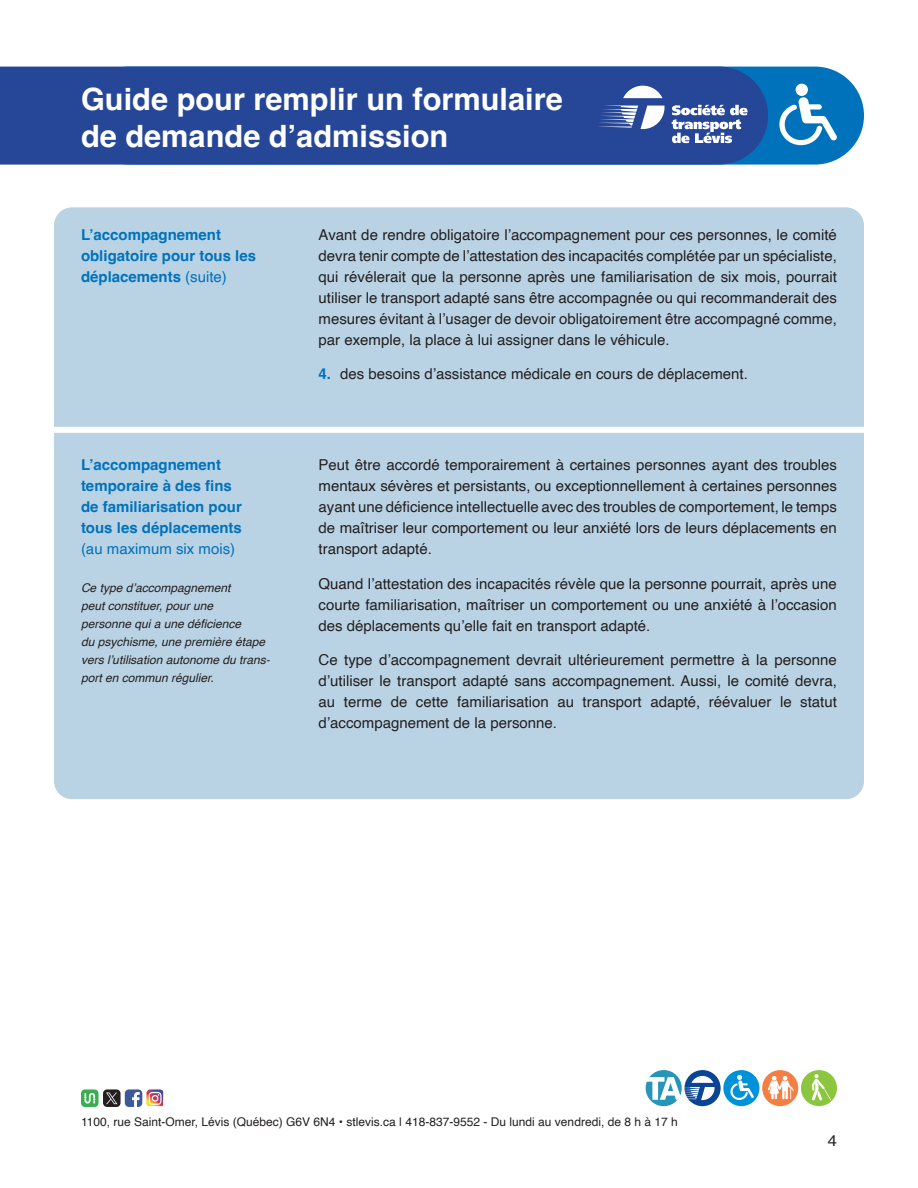
<style>
.page{position:relative;width:918px;height:1188px;background:#fff}
.page>*{position:absolute;margin:0;border:0;box-sizing:border-box;transform-origin:0 0}
.t1{font:700 30.75px/36.9px "Helvetica";color:#fff}
.t2{font:15px/21px "Helvetica";color:#231f20;text-align:justify}
.t3{font:700 15px/21px "Helvetica";color:#0072bc}
.t4{font:15px "Helvetica";color:#0072bc}
.t5{font:15px "N Haas Grotesk TX Pro 55 Rg";color:#231f20}
.t6{font:italic 12px/18px "Helvetica";color:#231f20}
.t7{font:12px "Helvetica";color:#231f20}
.s1{font-weight:400}
.s2{font-weight:700;color:#0072bc}
</style>
<div class="page">
<div style="left:54px;top:207px;width:810px;height:592px;background:#bad3e4;border-radius:18px"></div>
<div style="left:80px;top:67px;width:784px;height:98px;background:#0072bc;border-radius:49px"></div>
<div style="left:0;top:67px;width:768px;height:98px;background:#264698"></div>
<svg style="left:623px;top:86px;width:39px;height:12px"></svg>
<svg style="left:596px;top:106px;width:69px;height:23px;background:#778bbe"></svg>
<svg style="left:672px;top:105px;width:76px;height:38px;background:#7c8fc1"></svg>
<svg style="left:779px;top:84px;width:58px;height:61px"></svg>
<div style="left:23px;top:427px;width:851px;height:6px;background:#fff"></div>
<div style="left:801px;top:1070px;width:36px;height:36px;background:#8bc63e;border-radius:50%"></div>
<svg style="left:812px;top:1074px;width:19px;height:26px"></svg>
<div style="left:762px;top:1070px;width:36px;height:36px;background:#f47f45;border-radius:50%"></div>
<svg style="left:768px;top:1076px;width:25px;height:23px"></svg>
<div style="left:723px;top:1070px;width:36px;height:36px;background:#0092d8;border-radius:50%"></div>
<svg style="left:730px;top:1075px;width:24px;height:25px"></svg>
<div style="left:684px;top:1070px;width:37px;height:36px;background:#094594;border-radius:50%"></div>
<div style="left:646px;top:1070px;width:36px;height:36px;background:#2794ba;border-radius:50%"></div>
<svg style="left:646px;top:1076px;width:69px;height:24px"></svg>
<svg style="left:81px;top:1089px;width:18px;height:18px"></svg>
<div style="left:103px;top:1089px;width:18px;height:18px;background:#231f20;border-radius:4px"></div>
<svg style="left:125px;top:1089px;width:38px;height:18px"></svg>
<svg style="left:106px;top:1093px;width:11px;height:11px"></svg>
<h1 class="t1" style="left:81px;top:84px;width:483px">Guide pour remplir un formulaire de demande d’admission</h1>
<p class="t3" style="left:81px;top:226px;width:177px">L’accompagnement obligatoire pour tous les déplacements <span class="s1">(suite)</span></p>
<p class="t3" style="left:81px;top:456px;width:162px">L’accompagnement temporaire à des fins de familiarisation pour tous les déplacements</p>
<p class="t4" style="left:81px;top:537px;width:156px">(au maximum six mois)</p>
<p class="t6" style="left:81px;top:579px;width:191px">Ce type d’accompagnement<br>peut constituer, pour une<br>personne qui a une déficience<br>du psychisme, une première étape vers l’utilisation autonome du trans&shy;port en commun régulier.</p>
<p class="t2" style="left:319px;top:224px;width:520px">Avant de rendre obligatoire l’accompagnement pour ces personnes, le comité devra tenir compte de l’attestation des incapacités complétée par un spécialiste, qui révélerait que la personne après une familiarisation de six mois, pourrait utiliser le transport adapté sans être accompagnée ou qui recommanderait des mesures évitant à l’usager de devoir obligatoirement être accompagné comme, par exemple, la place à lui assigner dans le véhicule.</p>
<p class="t2" style="left:319px;top:364px;width:431px"><span class="s2">4.</span> des besoins d’assistance médicale en cours de déplacement.</p>
<p class="t2" style="left:319px;top:455px;width:520px">Peut être accordé temporairement à certaines personnes ayant des troubles mentaux sévères et persistants, ou exceptionnellement à certaines personnes ayant une déficience intellectuelle avec des troubles de comportement, le temps de maîtriser leur comportement ou leur anxiété lors de leurs déplacements en transport adapté.</p>
<p class="t2" style="left:319px;top:573px;width:520px">Quand l’attestation des incapacités révèle que la personne pourrait, après une courte familiarisation, maîtriser un comportement ou une anxiété à l’occasion des déplacements qu’elle fait en transport adapté.</p>
<p class="t2" style="left:319px;top:650px;width:520px">Ce type d’accompagnement devrait ultérieurement permettre à la personne d’utiliser le transport adapté sans accompagnement. Aussi, le comité devra, au terme de cette familiarisation au transport adapté, réévaluer le statut d’accompagnement de la personne.</p>
<p class="t7" style="left:81px;top:1112px;width:598px">1100, rue Saint-Omer, Lévis (Québec) G6V 6N4 • stlevis.ca | 418-837-9552 - Du lundi au vendredi, de 8 h à 17 h</p>
<p class="t5" style="left:828px;top:1131px;width:11px">4</p>
</div>
